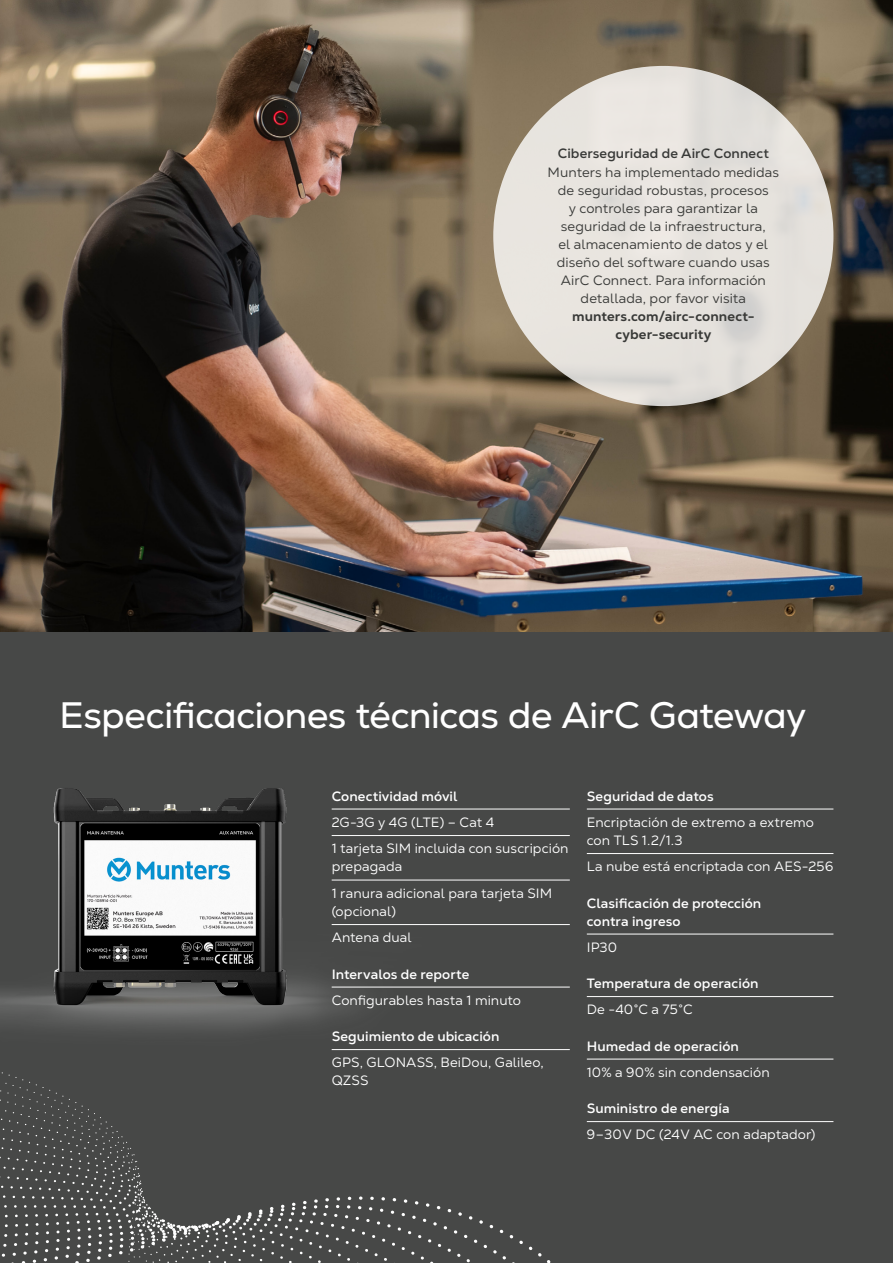
<style>
.page{position:relative;width:893px;height:1263px;background:#fff}
.page>*{position:absolute;margin:0;border:0;box-sizing:border-box;transform-origin:0 0}
.t1{font:36.75px "Nexa";letter-spacing:-.01em;color:#fff}
.t2{font:13.5px/26.5px "Nexa Text";letter-spacing:.01em;color:#fff}
.t3{font:13.5px/18px "Nexa Text";letter-spacing:.005em;color:#383937;text-align:center}
.t4{font:700 13.5px/18px "Nexa Text";letter-spacing:.005em;color:#fff}
.t5{font:800 13.5px/18px "Nexa Text";letter-spacing:.005em;color:#383937;text-align:center}
.t6{font:700 13.5px "Nexa Text";letter-spacing:.01em;color:#383937}
</style>
<div class="page">
<img style="left:0;top:0;width:893px;height:1263px">
<hr style="left:332px;top:809px;width:238px;height:1px;background:#fff">
<hr style="left:332px;top:835px;width:238px;height:1px;background:#fff">
<hr style="left:332px;top:880px;width:238px;height:1px;background:#fff">
<hr style="left:587px;top:809px;width:246px;height:1px;background:#fff">
<hr style="left:587px;top:853px;width:246px;height:1px;background:#fff">
<hr style="left:587px;top:934px;width:246px;height:1px;background:#fff">
<hr style="left:587px;top:996px;width:246px;height:1px;background:#fff">
<hr style="left:587px;top:1059px;width:246px;height:1px;background:#fff">
<hr style="left:587px;top:1121px;width:246px;height:1px;background:#fff">
<svg style="left:0;top:921px;width:571px;height:342px;background:#4c4c4c"></svg>
<div style="left:493px;top:66px;width:340px;height:340px;background:#e7e3de;border-radius:50%"></div>
<p class="t6" style="left:558px;top:144px;width:213px">Ciberseguridad de AirC Connect</p>
<p class="t3" style="left:548px;top:163px;width:233px">Munters ha implementado medidas de seguridad robustas, procesos<br>y controles para garantizar la seguridad de la infraestructura,<br>el almacenamiento de datos y el diseño del software cuando usas<br>AirC Connect. Para información detallada, por favor visita</p>
<p class="t5" style="left:572px;top:307px;width:184px">munters.com/airc-connect&shy;cyber-security</p>
<h1 class="t1" style="left:60px;top:692px;width:748px">Especificaciones técnicas de AirC Gateway</h1>
<p class="t4" style="left:332px;top:787px;width:127px">Conectividad móvil</p>
<p class="t2" style="left:332px;top:809px;width:238px">2G-3G y 4G (LTE) – Cat 4<br>1 tarjeta SIM incluida con suscripción</p>
<p class="t2" style="left:332px;top:853px;width:222px">prepagada<br>1 ranura adicional para tarjeta SIM</p>
<p class="t2" style="left:332px;top:898px;width:81px">(opcional)<br>Antena dual</p>
<p class="t4" style="left:332px;top:965px;width:139px">Intervalos de reporte</p>
<p class="t2" style="left:332px;top:987px;width:191px">Configurables hasta 1 minuto</p>
<p class="t4" style="left:332px;top:1027px;width:169px">Seguimiento de ubicación</p>
<p class="t2" style="left:332px;top:1053px;width:214px;line-height:18px">GPS, GLONASS, BeiDou, Galileo,<br>QZSS</p>
<p class="t4" style="left:587px;top:787px;width:128px">Seguridad de datos</p>
<p class="t2" style="left:587px;top:813px;width:229px;line-height:18px">Encriptación de extremo a extremo con TLS 1.2/1.3</p>
<p class="t2" style="left:587px;top:853px;width:248px">La nube está encriptada con AES-256</p>
<p class="t4" style="left:587px;top:894px;width:176px">Clasificación de protección contra ingreso</p>
<p class="t2" style="left:587px;top:934px;width:32px">IP30</p>
<p class="t4" style="left:587px;top:974px;width:173px">Temperatura de operación</p>
<p class="t2" style="left:587px;top:996px;width:107px">De -40°C a 75°C</p>
<p class="t4" style="left:587px;top:1037px;width:154px">Humedad de operación</p>
<p class="t2" style="left:587px;top:1059px;width:184px">10% a 90% sin condensación</p>
<p class="t4" style="left:587px;top:1099px;width:144px">Suministro de energía</p>
<p class="t2" style="left:587px;top:1121px;width:230px">9–30V DC (24V AC con adaptador)</p>
</div>
